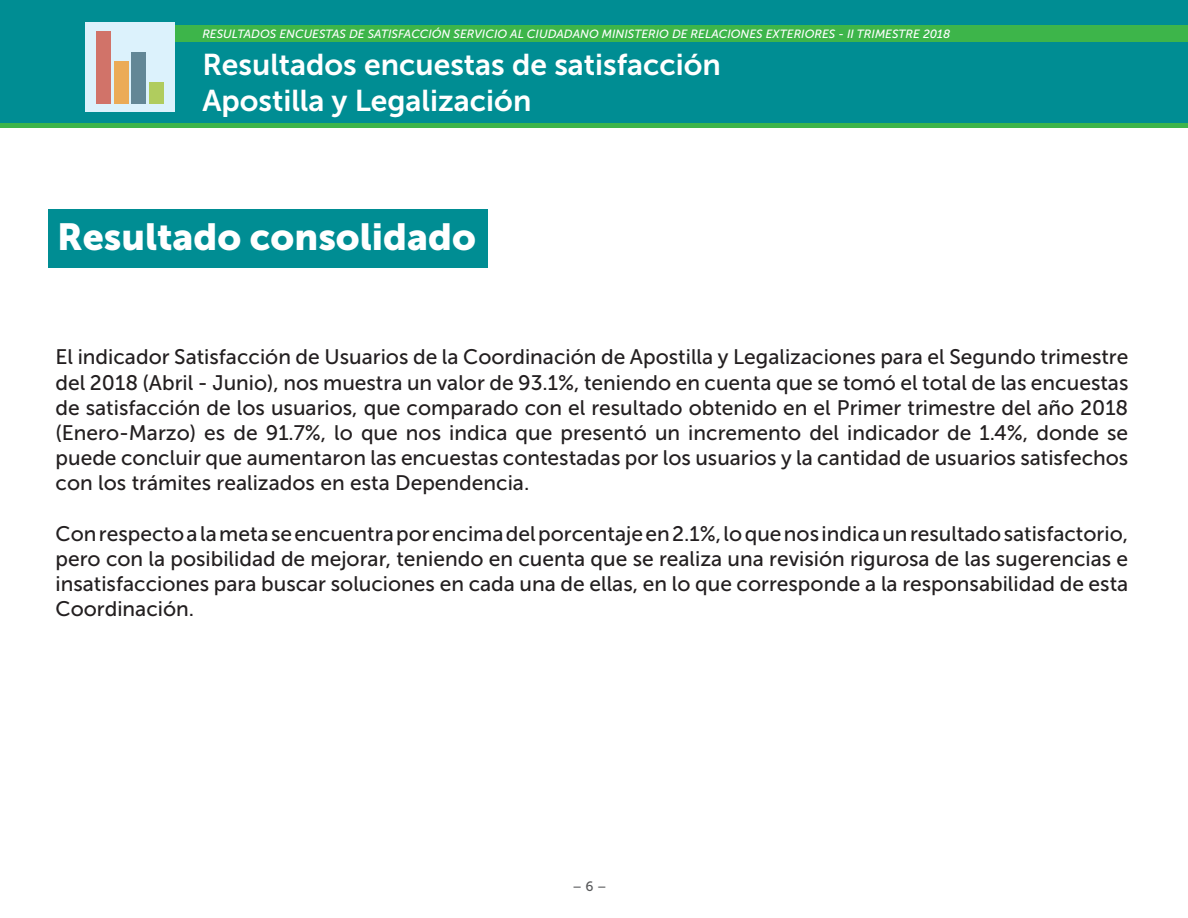
<style>
.page{position:relative;width:1188px;height:918px;background:#fff}
.page>*{position:absolute;margin:0;border:0;box-sizing:border-box;transform-origin:0 0}
.Texto_general{font:37.5px "Museo Sans 900";color:#fff}
.t1{font:30px "Museo Sans 700";color:#fff}
.t2{font:21px/25.2px "Museo Sans 500";color:#231f20;text-align:justify}
.t3{font:13.5px "Museo Sans 500";color:#57585a}
.t4{font:italic 11.85px "Museo Sans 500";color:#fff}
</style>
<div class="page">
<div style="left:0;top:0;width:1188px;height:123px;background:#008d93"></div>
<div style="left:93px;top:25px;width:1095px;height:16px;background:#3db54a"></div>
<div style="left:0;top:123px;width:1188px;height:5px;background:#3db54a"></div>
<div style="left:85px;top:22px;width:90px;height:89px;background:#dcf2fc"></div>
<div style="left:96px;top:32px;width:15px;height:72px;background:#d17369"></div>
<div style="left:114px;top:61px;width:15px;height:43px;background:#ebab57"></div>
<div style="left:131px;top:52px;width:15px;height:52px;background:#638796"></div>
<div style="left:149px;top:83px;width:15px;height:21px;background:#b0cc5e"></div>
<div style="left:48px;top:209px;width:440px;height:58px;background:#008d93"></div>
<p class="t4" style="left:202px;top:27px;width:749px">RESULTADOS ENCUESTAS DE SATISFACCIÓN SERVICIO AL CIUDADANO MINISTERIO DE RELACIONES EXTERIORES - II TRIMESTRE 2018</p>
<p class="t1" style="left:202px;top:48px;width:520px">Resultados encuestas de satisfacción</p>
<p class="t1" style="left:202px;top:84px;width:331px">Apostilla y Legalización</p>
<p class="Texto_general" style="left:57px;top:215px;width:420px">Resultado consolidado</p>
<p class="t2" style="left:56px;top:345px;width:1074px">El indicador Satisfacción de Usuarios de la Coordinación de Apostilla y Legalizaciones para el Segundo trimestre del 2018 (Abril - Junio), nos muestra un valor de 93.1%, teniendo en cuenta que se tomó el total de las encuestas de satisfacción de los usuarios, que comparado con el resultado obtenido en el Primer trimestre del año 2018 (Enero-Marzo) es de 91.7%, lo que nos indica que presentó un incremento del indicador de 1.4%, donde se puede concluir que aumentaron las encuestas contestadas por los usuarios y la cantidad de usuarios satisfechos con los trámites realizados en esta Dependencia.</p>
<p class="t2" style="left:56px;top:521px;width:1074px">Con respecto a la meta se encuentra por encima del porcentaje en 2.1%, lo que nos indica un resultado satisfactorio, pero con la posibilidad de mejorar, teniendo en cuenta que se realiza una revisión rigurosa de las sugerencias e insatisfacciones para buscar soluciones en cada una de ellas, en lo que corresponde a la responsabilidad de esta Coordinación.</p>
<p class="t3" style="left:572px;top:879px;width:36px">– 6 –</p>
</div>
